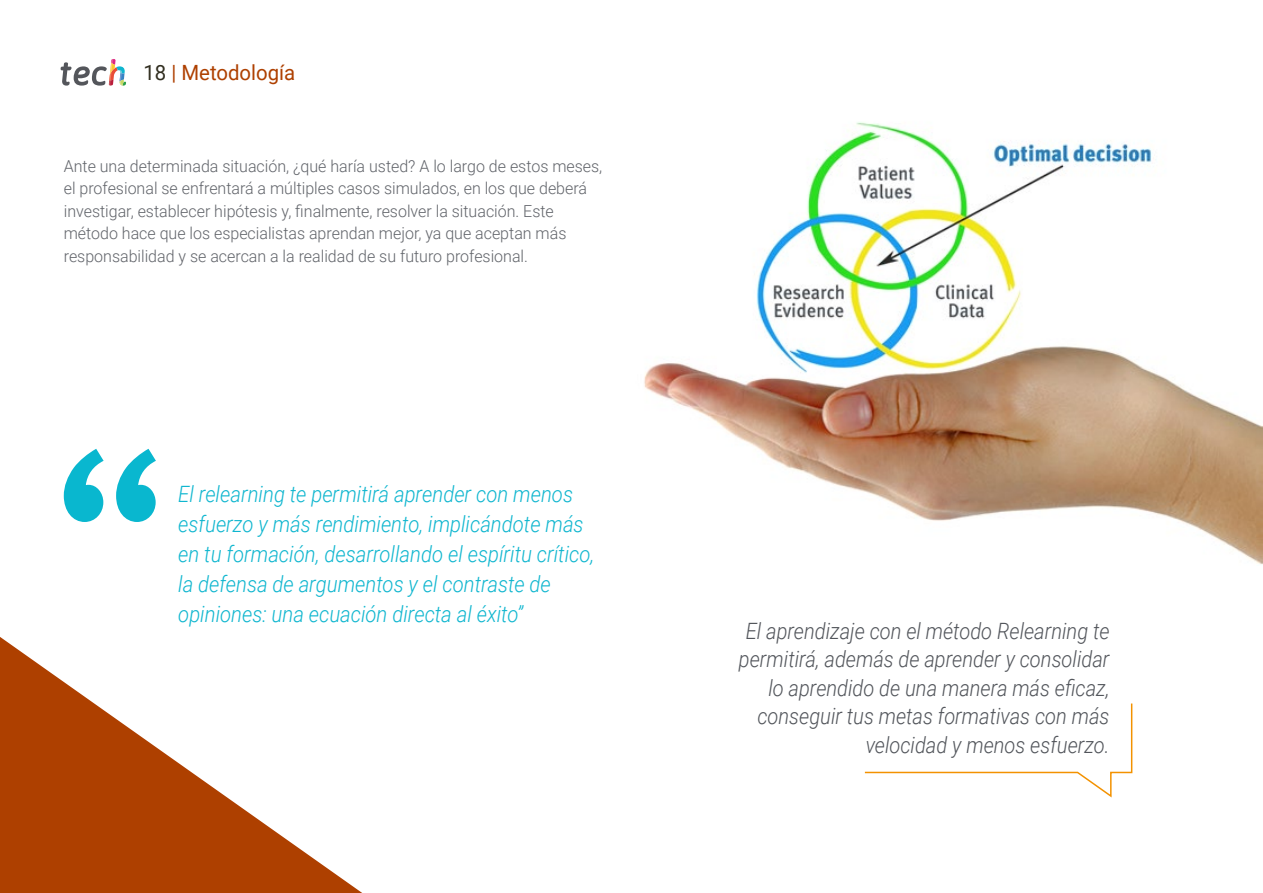
<style>
.page{position:relative;width:1263px;height:893px;background:#fff}
.page>*{position:absolute;margin:0;border:0;box-sizing:border-box;transform-origin:0 0}
.t1{font:italic 300 22.5px/30px "Roboto";color:#0fb6cf;scale:.9 1}
.t2{font:italic 300 22.5px/28.5px "Roboto";color:#52555b;text-align:right;scale:.89 1}
.t3{font:21px "Roboto";color:#ae4000}
.t4{font:300 16.5px/22.5px "Roboto";color:#61646a}
.s1{color:#312e20}
</style>
<div class="page">
<svg style="left:0;top:637px;width:362px;height:256px"></svg>
<svg style="left:64px;top:449px;width:92px;height:73px"></svg>
<svg style="left:864px;top:703px;width:269px;height:95px"></svg>
<svg style="left:61px;top:59px;width:65px;height:27px"></svg>
<img style="left:644px;top:122px;width:619px;height:443px">
<p class="t3" style="left:144px;top:57px;width:153px"><span class="s1">18</span> | Metodología</p>
<p class="t4" style="left:64px;top:154px;width:540px">Ante una determinada situación, ¿qué haría usted? A lo largo de estos meses, el profesional se enfrentará a múltiples casos simulados, en los que deberá investigar, establecer hipótesis y, finalmente, resolver la situación. Este método hace que los especialistas aprendan mejor, ya que aceptan más responsabilidad y se acercan a la realidad de su futuro profesional.</p>
<h1 class="t1" style="left:178px;top:478px;width:464px">El relearning te permitirá aprender con menos esfuerzo y más rendimiento, implicándote más en tu formación, desarrollando el espíritu crítico, la defensa de argumentos y el contraste de opiniones: una ecuación directa al éxito”</h1>
<h1 class="t2" style="left:739px;top:616px;width:418px">El aprendizaje con el método Relearning te permitirá, además de aprender y consolidar lo aprendido de una manera más eficaz, conseguir tus metas formativas con más velocidad y menos esfuerzo.</h1>
</div>
